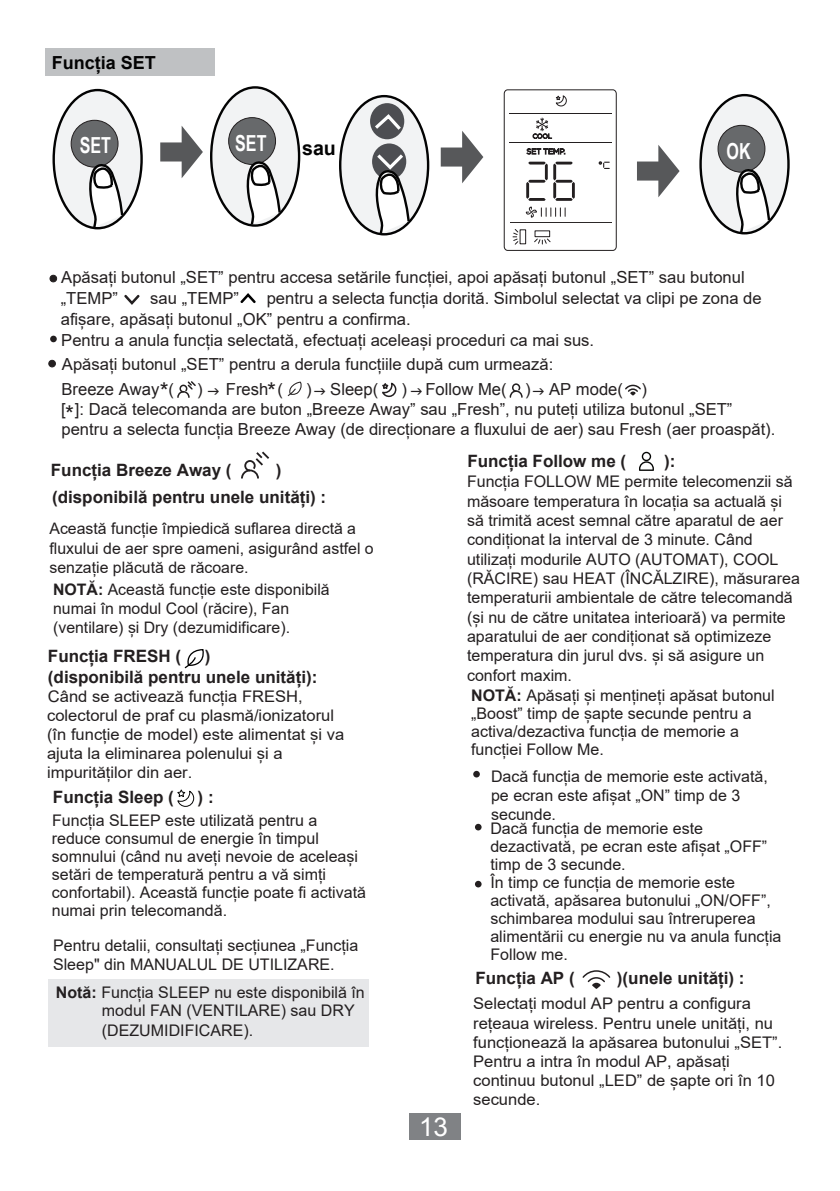
<style>
.page{position:relative;width:840px;height:1191px;background:#fff}
.page>*{position:absolute;margin:0;border:0;box-sizing:border-box;transform-origin:0 0}
.t1{font:26px "Arial";color:#fff}
.t2{font:22.6px "Arial Unicode MS";color:#231f20}
.t3{font:700 22.2px "Arial Narrow";color:#fff;scale:.89 1}
.t4{font:700 19.6px "Arial";color:#030303}
.t5{font:700 18px "Arial";color:#030303}
.t6{font:700 17px/20.2px "Arial";color:#231f20}
.t7{font:16.6px/20.8px "Arial";color:#231f20}
.t8{font:16px/18px "Arial";color:#231f20}
.t9{font:15.8px/19px "Arial";color:#231f20}
.s1{font-weight:700}
</style>
<div class="page">
<div style="left:408px;top:1113px;width:52px;height:27px;background:#808285"></div>
<svg style="left:241px;top:451px;width:28px;height:27px"></svg>
<svg style="left:509px;top:383px;width:14px;height:15px"></svg>
<svg style="left:177px;top:381px;width:19px;height:17px"></svg>
<svg style="left:287px;top:382px;width:15px;height:14px"></svg>
<svg style="left:382px;top:382px;width:14px;height:15px"></svg>
<svg style="left:625px;top:384px;width:16px;height:12px"></svg>
<div style="left:45px;top:48px;width:169px;height:28px;background:#bfc1c3"></div>
<svg style="left:160px;top:126px;width:43px;height:52px"></svg>
<svg style="left:440px;top:131px;width:43px;height:52px"></svg>
<svg style="left:637px;top:145px;width:42px;height:52px"></svg>
<div style="left:54px;top:90px;width:87px;height:138px;background:#f2f3f4;border-radius:50%"></div>
<div style="left:52px;top:89px;width:91px;height:140px;border:2px solid #030303;border-radius:50%"></div>
<div style="left:71px;top:120px;width:47px;height:47px;background:#67696b;border-radius:50%"></div>
<div style="left:71px;top:120px;width:47px;height:48px;border:1px solid #231f20;border-radius:50%"></div>
<svg style="left:87px;top:164px;width:37px;height:66px"></svg>
<div style="left:211px;top:87px;width:88px;height:138px;background:#f2f3f4;border-radius:50%"></div>
<div style="left:210px;top:86px;width:90px;height:141px;border:2px solid #030303;border-radius:50%"></div>
<div style="left:228px;top:118px;width:47px;height:46px;background:#67696b;border-radius:50%"></div>
<div style="left:228px;top:117px;width:48px;height:48px;border:1px solid #231f20;border-radius:50%"></div>
<svg style="left:245px;top:162px;width:37px;height:65px"></svg>
<div style="left:700px;top:95px;width:88px;height:138px;background:#f2f3f4;border-radius:50%"></div>
<div style="left:699px;top:94px;width:90px;height:140px;border:2px solid #030303;border-radius:50%"></div>
<div style="left:717px;top:125px;width:47px;height:47px;background:#67696b;border-radius:50%"></div>
<div style="left:717px;top:125px;width:48px;height:48px;border:1px solid #231f20;border-radius:50%"></div>
<svg style="left:734px;top:169px;width:36px;height:66px"></svg>
<div style="left:340px;top:96px;width:88px;height:138px;background:#f2f3f4;border-radius:50%"></div>
<div style="left:339px;top:95px;width:90px;height:140px;border:2px solid #030303;border-radius:50%"></div>
<div style="left:372px;top:143px;width:34px;height:37px;background:#4d4e52;border-radius:50%"></div>
<div style="left:370px;top:103px;width:34px;height:36px;background:#4d4e52;border-radius:50%"></div>
<svg style="left:375px;top:114px;width:27px;height:17px"></svg>
<svg style="left:374px;top:153px;width:37px;height:83px"></svg>
<div style="left:503px;top:89px;width:113px;height:162px;border:1px solid #231f20;border-radius:4px"></div>
<hr style="left:510px;top:222px;width:101px;height:1px;background:#2c2828">
<hr style="left:509px;top:142px;width:103px;height:1px;background:#231f20">
<hr style="left:509px;top:113px;width:103px;height:1px;background:#231f20">
<svg style="left:532px;top:118px;width:19px;height:21px"></svg>
<svg style="left:525px;top:162px;width:49px;height:56px"></svg>
<svg style="left:555px;top:95px;width:11px;height:11px"></svg>
<svg style="left:512px;top:229px;width:6px;height:16px"></svg>
<svg style="left:534px;top:238px;width:17px;height:6px"></svg>
<div style="left:534px;top:230px;width:15px;height:7px;border:1px solid #231f20"></div>
<svg style="left:526px;top:148px;width:39px;height:7px"></svg>
<svg style="left:598px;top:161px;width:11px;height:8px"></svg>
<svg style="left:240px;top:293px;width:16px;height:11px"></svg>
<svg style="left:124px;top:294px;width:16px;height:11px"></svg>
<div style="left:50px;top:275px;width:7px;height:7px;background:#231f20;border-radius:50%"></div>
<div style="left:50px;top:275px;width:7px;height:7px;border:1px solid #231f20;border-radius:50%"></div>
<div style="left:50px;top:336px;width:7px;height:6px;background:#231f20;border-radius:50%"></div>
<div style="left:49px;top:360px;width:6px;height:7px;background:#231f20;border-radius:50%"></div>
<div style="left:49px;top:360px;width:7px;height:7px;border:1px solid #231f20;border-radius:50%"></div>
<div style="left:48px;top:979px;width:320px;height:67px;background:#e6e7e9"></div>
<svg style="left:177px;top:789px;width:17px;height:18px"></svg>
<svg style="left:639px;top:452px;width:14px;height:19px"></svg>
<svg style="left:184px;top:649px;width:20px;height:20px"></svg>
<svg style="left:582px;top:970px;width:29px;height:19px"></svg>
<div style="left:474px;top:824px;width:7px;height:6px;background:#231f20;border-radius:50%"></div>
<div style="left:474px;top:881px;width:7px;height:6px;background:#231f20;border-radius:50%"></div>
<svg style="left:473px;top:771px;width:6px;height:6px"></svg>
<p class="t5" style="left:52px;top:50px;width:106px">Funcția SET</p>
<h3 class="t3" style="left:235px;top:126px;width:37px">SET</h3>
<p class="t4" style="left:302px;top:134px;width:35px">sau</p>
<h3 class="t3" style="left:80px;top:129px;width:37px">SET</h3>
<h3 class="t3" style="left:726px;top:134px;width:29px">OK</h3>
<p class="t7" style="left:61px;top:266px;width:685px">Apăsați butonul „SET” pentru accesa setările funcției, apoi apăsați butonul „SET” sau butonul „TEMP”</p>
<p class="t7" style="left:61px;top:287px;width:702px;text-indent:206px">pentru a selecta funcția dorită. Simbolul selectat va clipi pe zona de afișare, apăsați butonul „OK” pentru a confirma.<br>Pentru a anula funcția selectată, efectuați aceleași proceduri ca mai sus.</p>
<p class="t7" style="left:61px;top:351px;width:493px;line-height:25.4px">Apăsați butonul „SET” pentru a derula funcțiile după cum urmează:<br>Breeze Away (</p>
<p class="t7" style="left:150px;top:287px;width:90px">sau „TEMP”</p>
<h2 class="t2" style="left:159px;top:374px;width:10px">*</h2>
<h2 class="t2" style="left:267px;top:374px;width:10px">*</h2>
<p class="t7" style="left:61px;top:379px;width:715px;line-height:20px;text-indent:340px">) Follow Me( ) AP mode( )<br>[ ]: Dacă telecomanda are buton „Breeze Away” sau „Fresh”, nu puteți utiliza butonul „SET” pentru a selecta funcția Breeze Away (de direcționare a fluxului de aer) sau Fresh (aer proaspăt).</p>
<p class="t7" style="left:197px;top:379px;width:7px">)</p>
<p class="t7" style="left:226px;top:379px;width:59px">Fresh (</p>
<p class="t7" style="left:306px;top:379px;width:73px">) Sleep(</p>
<h2 class="t2" style="left:65px;top:398px;width:10px">*</h2>
<p class="t6" style="left:51px;top:460px;width:182px">Funcția Breeze Away (</p>
<p class="t6" style="left:276px;top:461px;width:7px">)</p>
<p class="t6" style="left:52px;top:487px;width:275px">(disponibilă pentru unele unități) :</p>
<p class="t9" style="left:49px;top:519px;width:325px">Această funcție împiedică suflarea directă a fluxului de aer spre oameni, asigurând astfel o senzație plăcută de răcoare.</p>
<p class="t9" style="left:53px;top:579px;width:278px"><span class="s1">NOTĂ:</span> Această funcție este disponibilă numai în modul Cool (răcire), Fan (ventilare) și Dry (dezumidificare).</p>
<p class="t6" style="left:48px;top:647px;width:271px;text-indent:157px">)<br>(disponibilă pentru unele unități):</p>
<p class="t8" style="left:47px;top:686px;width:298px;line-height:19px">Când se activează funcția FRESH, colectorul de praf cu plasmă/ionizatorul (în funcție de model) este alimentat și va ajuta la eliminarea polenului și a impurităților din aer.</p>
<p class="t6" style="left:48px;top:646px;width:135px">Funcția FRESH (</p>
<p class="t6" style="left:53px;top:786px;width:122px">Funcția Sleep (</p>
<p class="t6" style="left:197px;top:787px;width:18px">) :</p>
<p class="t8" style="left:52px;top:811px;width:315px">Funcția SLEEP este utilizată pentru a reduce consumul de energie în timpul somnului (când nu aveți nevoie de aceleași setări de temperatură pentru a vă simți confortabil). Această funcție poate fi activată numai prin telecomandă.</p>
<p class="t8" style="left:53px;top:935px;width:307px;line-height:19.2px">Pentru detalii, consultați secțiunea „Funcția<br>Sleep" din MANUALUL DE UTILIZARE.</p>
<p class="t8" style="left:102px;top:983px;width:264px;line-height:18.6px;text-indent:-46px"><span class="s1">Notă:</span> Funcția SLEEP nu este disponibilă în modul FAN (VENTILARE) sau DRY (DEZUMIDIFICARE).</p>
<h1 class="t1" style="left:419px;top:1109px;width:30px">13</h1>
<p class="t6" style="left:467px;top:451px;width:160px">Funcția Follow me (</p>
<p class="t6" style="left:663px;top:452px;width:13px">):</p>
<p class="t8" style="left:467px;top:472px;width:334px;line-height:19.4px">Funcția FOLLOW ME permite telecomenzii să măsoare temperatura în locația sa actuală și să trimită acest semnal către aparatul de aer condiționat la interval de 3 minute. Când utilizați modurile AUTO (AUTOMAT), COOL (RĂCIRE) sau HEAT (ÎNCĂLZIRE), măsurarea temperaturii ambientale de către telecomandă (și nu de către unitatea interioară) va permite aparatului de aer condiționat să optimizeze temperatura din jurul dvs. și să asigure un confort maxim.</p>
<p class="t8" style="left:471px;top:686px;width:305px"><span class="s1">NOTĂ:</span> Apăsați și mențineți apăsat butonul „Boost” timp de șapte secunde pentru a activa/dezactiva funcția de memorie a funcției Follow Me.</p>
<p class="t8" style="left:491px;top:767px;width:278px;line-height:18.6px">Dacă funcția de memorie este activată, pe ecran este afișat „ON” timp de 3 secunde.</p>
<p class="t8" style="left:490px;top:819px;width:292px">Dacă funcția de memorie este dezactivată, pe ecran este afișat „OFF” timp de 3 secunde.<br>În timp ce funcția de memorie este activată, apăsarea butonului „ON/OFF”, schimbarea modului sau întreruperea alimentării cu energie nu va anula funcția<br>Follow me.</p>
<p class="t6" style="left:475px;top:967px;width:101px">Funcția AP (</p>
<p class="t6" style="left:616px;top:968px;width:129px">)(unele unități) :</p>
<p class="t8" style="left:473px;top:994px;width:310px;line-height:19.2px">Selectați modul AP pentru a configura rețeaua wireless. Pentru unele unități, nu funcționează la apăsarea butonului „SET”.<br>Pentru a intra în modul AP, apăsați continuu butonul „LED” de șapte ori în 10 secunde.</p>
</div>
